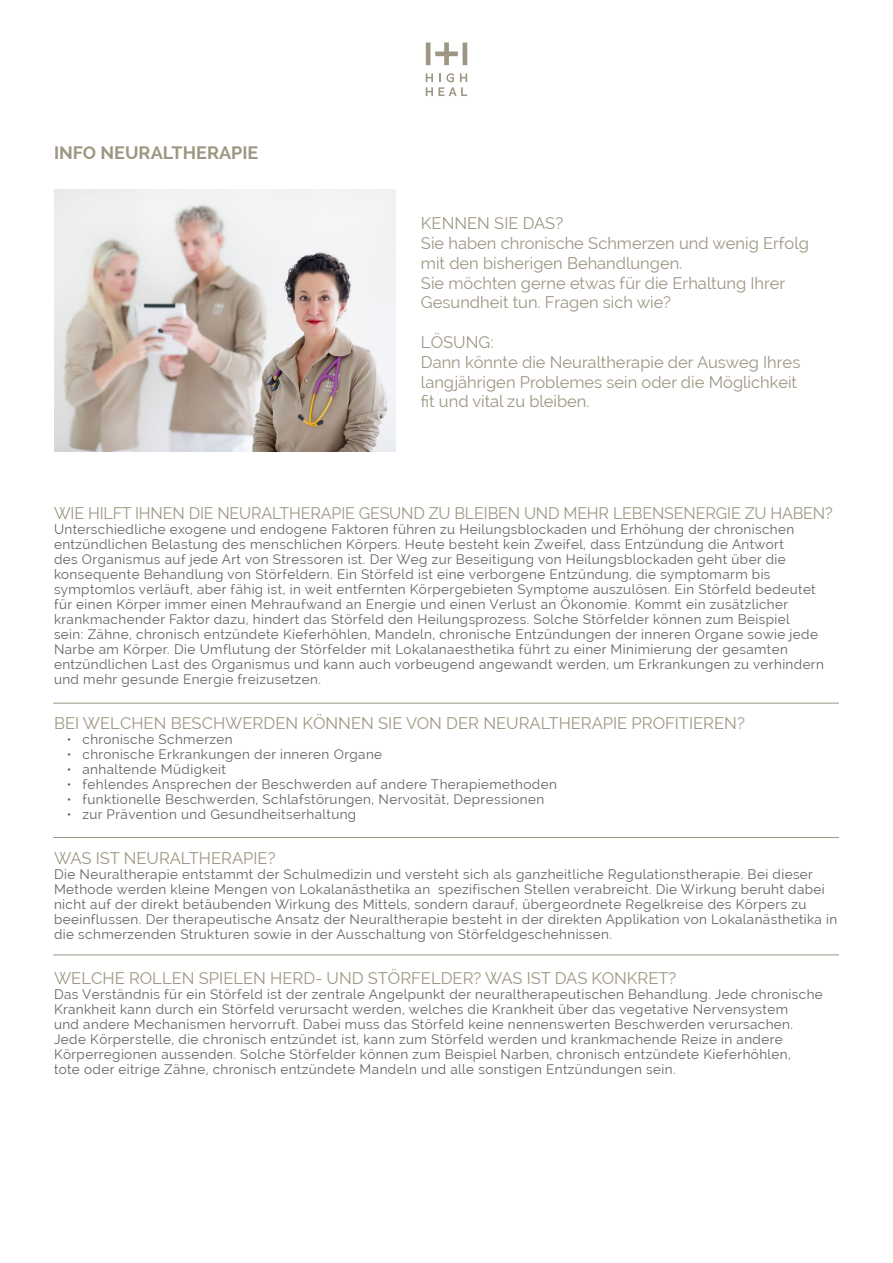
<style>
.page{position:relative;width:893px;height:1263px;background:#fff}
.page>*{position:absolute;margin:0;border:0;box-sizing:border-box;transform-origin:0 0}
.t1{font:700 18px "Raleway";color:#9d9682}
.t2{font:16.5px/19.8px "Raleway";color:#9d9682}
.t3{font:13.5px/15px "Raleway";letter-spacing:.03em;color:#636366}
</style>
<div class="page">
<img style="left:54px;top:189px;width:341px;height:262px">
<hr style="left:53px;top:703px;width:786px;height:1px;background:#9d9682">
<hr style="left:53px;top:837px;width:786px;height:1px;background:#9d9682">
<hr style="left:53px;top:955px;width:786px;height:1px;background:#9d9682">
<svg style="left:426px;top:43px;width:41px;height:22px"></svg>
<svg style="left:426px;top:73px;width:41px;height:23px"></svg>
<h1 class="t1" style="left:54px;top:142px;width:206px">INFO NEURALTHERAPIE</h1>
<p class="t2" style="left:421px;top:213px;width:389px">KENNEN SIE DAS?<br>Sie haben chronische Schmerzen und wenig Erfolg mit den bisherigen Behandlungen.<br>Sie möchten gerne etwas für die Erhaltung Ihrer Gesundheit tun. Fragen sich wie?</p>
<p class="t2" style="left:421px;top:332px;width:381px">LÖSUNG:<br>Dann könnte die Neuraltherapie der Ausweg Ihres langjährigen Problemes sein oder die Möglichkeit fit und vital zu bleiben.</p>
<p class="t2" style="left:54px;top:503px;width:780px">WIE HILFT IHNEN DIE NEURALTHERAPIE GESUND ZU BLEIBEN UND MEHR LEBENSENERGIE ZU HABEN?</p>
<p class="t3" style="left:54px;top:522px;width:771px">Unterschiedliche exogene und endogene Faktoren führen zu Heilungsblockaden und Erhöhung der chronischen entzündlichen Belastung des menschlichen Körpers. Heute besteht kein Zweifel, dass Entzündung die Antwort<br>des Organismus auf jede Art von Stressoren ist. Der Weg zur Beseitigung von Heilungsblockaden geht über die konsequente Behandlung von Störfeldern. Ein Störfeld ist eine verborgene Entzündung, die symptomarm bis symptomlos verläuft, aber fähig ist, in weit entfernten Körpergebieten Symptome auszulösen. Ein Störfeld bedeutet für einen Körper immer einen Mehraufwand an Energie und einen Verlust an Ökonomie. Kommt ein zusätzlicher krankmachender Faktor dazu, hindert das Störfeld den Heilungsprozess. Solche Störfelder können zum Beispiel<br>sein: Zähne, chronisch entzündete Kieferhöhlen, Mandeln, chronische Entzündungen der inneren Organe sowie jede Narbe am Körper. Die Umflutung der Störfelder mit Lokalanaesthetika führt zu einer Minimierung der gesamten entzündlichen Last des Organismus und kann auch vorbeugend angewandt werden, um Erkrankungen zu verhindern und mehr gesunde Energie freizusetzen.</p>
<p class="t2" style="left:54px;top:713px;width:692px">BEI WELCHEN BESCHWERDEN KÖNNEN SIE VON DER NEURALTHERAPIE PROFITIEREN?</p>
<p class="t3" style="left:67px;top:732px;width:167px">• chronische Schmerzen</p>
<p class="t3" style="left:67px;top:747px;width:317px">• chronische Erkrankungen der inneren Organe</p>
<p class="t3" style="left:67px;top:762px;width:161px">• anhaltende Müdigkeit</p>
<p class="t3" style="left:67px;top:777px;width:492px">• fehlendes Ansprechen der Beschwerden auf andere Therapiemethoden</p>
<p class="t3" style="left:67px;top:792px;width:479px">• funktionelle Beschwerden, Schlafstörungen, Nervosität, Depressionen</p>
<p class="t3" style="left:67px;top:807px;width:291px">• zur Prävention und Gesundheitserhaltung</p>
<p class="t2" style="left:54px;top:848px;width:223px">WAS IST NEURALTHERAPIE?</p>
<p class="t3" style="left:54px;top:867px;width:785px">Die Neuraltherapie entstammt der Schulmedizin und versteht sich als ganzheitliche Regulationstherapie. Bei dieser Methode werden kleine Mengen von Lokalanästhetika an spezifischen Stellen verabreicht. Die Wirkung beruht dabei nicht auf der direkt betäubenden Wirkung des Mittels, sondern darauf, übergeordnete Regelkreise des Körpers zu beeinflussen. Der therapeutische Ansatz der Neuraltherapie besteht in der direkten Applikation von Lokalanästhetika in die schmerzenden Strukturen sowie in der Ausschaltung von Störfeldgeschehnissen.</p>
<p class="t2" style="left:54px;top:968px;width:624px">WELCHE ROLLEN SPIELEN HERD- UND STÖRFELDER? WAS IST DAS KONKRET?</p>
<p class="t3" style="left:54px;top:987px;width:770px">Das Verständnis für ein Störfeld ist der zentrale Angelpunkt der neuraltherapeutischen Behandlung. Jede chronische Krankheit kann durch ein Störfeld verursacht werden, welches die Krankheit über das vegetative Nervensystem<br>und andere Mechanismen hervorruft. Dabei muss das Störfeld keine nennenswerten Beschwerden verursachen.<br>Jede Körperstelle, die chronisch entzündet ist, kann zum Störfeld werden und krankmachende Reize in andere Körperregionen aussenden. Solche Störfelder können zum Beispiel Narben, chronisch entzündete Kieferhöhlen,<br>tote oder eitrige Zähne, chronisch entzündete Mandeln und alle sonstigen Entzündungen sein.</p>
</div>
